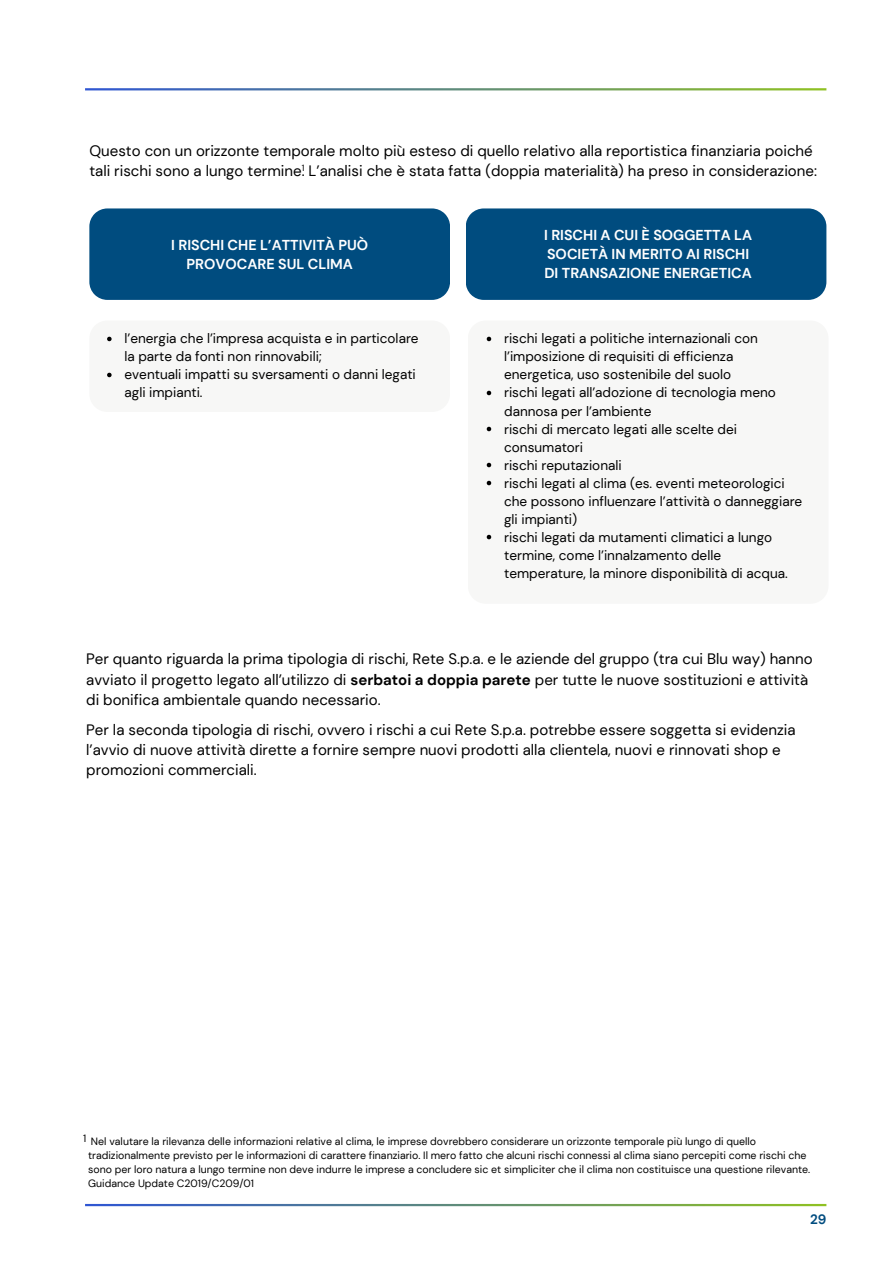
<style>
.page{position:relative;width:894px;height:1264px;background:#fff}
.page>*{position:absolute;margin:0;border:0;box-sizing:border-box;transform-origin:0 0}
.t1{font:15px/20.2px "DM Sans";color:#000}
.t2{font:700 14.4px/19.2px "DM Sans";color:#fff;text-align:center}
.t3{font:13.5px/18px "DM Sans";color:#000}
.t4{font:700 13.5px "DM Sans";color:#004c7f}
.t5{font:10.5px "DM Sans";color:#000}
.t6{font:9px "DM Sans";color:#000}
.s1{font-weight:700}
</style>
<div class="page">
<div style="left:89px;top:208px;width:361px;height:92px;background:#004c7f"></div>
<div style="left:466px;top:208px;width:360px;height:92px;background:#004c7f"></div>
<svg style="left:486px;top:337px;width:5px;height:4px"></svg>
<svg style="left:486px;top:391px;width:5px;height:4px"></svg>
<svg style="left:486px;top:427px;width:5px;height:4px"></svg>
<svg style="left:486px;top:463px;width:5px;height:4px"></svg>
<svg style="left:486px;top:481px;width:5px;height:4px"></svg>
<svg style="left:486px;top:535px;width:5px;height:4px"></svg>
<p class="t1" style="left:89px;top:141px;width:729px">Questo con un orizzonte temporale molto più esteso di quello relativo alla reportistica finanziaria poiché tali rischi sono a lungo termine. L’analisi che è stata fatta (doppia materialità) ha preso in considerazione:</p>
<p class="t6" style="left:301px;top:162px;width:4px">1</p>
<p class="t2" style="left:171px;top:235px;width:198px">I RISCHI CHE L’ATTIVITÀ PUÒ<br>PROVOCARE SUL CLIMA</p>
<p class="t3" style="left:124px;top:330px;width:295px">l’energia che l’impresa acquista e in particolare la parte da fonti non rinnovabili;</p>
<p class="t3" style="left:124px;top:366px;width:293px">eventuali impatti su sversamenti o danni legati agli impianti.</p>
<p class="t2" style="left:544px;top:225px;width:209px;text-align:left">I RISCHI A CUI È SOGGETTA LA<br>SOCIETÀ IN MERITO AI RISCHI<br>DI TRANSAZIONE ENERGETICA</p>
<p class="t3" style="left:504px;top:330px;width:255px">rischi legati a politiche internazionali con l’imposizione di requisiti di efficienza energetica, uso sostenibile del suolo</p>
<p class="t3" style="left:504px;top:384px;width:273px">rischi legati all’adozione di tecnologia meno dannosa per l’ambiente</p>
<h2 class="t3" style="left:504px;top:420px;width:234px">rischi di mercato legati alle scelte dei consumatori</h2>
<h2 class="t3" style="left:504px;top:456px;width:119px">rischi reputazionali</h2>
<p class="t3" style="left:504px;top:474px;width:299px">rischi legati al clima (es. eventi meteorologici che possono influenzare l’attività o danneggiare gli impianti)</p>
<p class="t3" style="left:504px;top:528px;width:285px">rischi legati da mutamenti climatici a lungo termine, come l’innalzamento delle temperature, la minore disponibilità di acqua.</p>
<h2 class="t1" style="left:86px;top:649px;width:727px">Per quanto riguarda la prima tipologia di rischi, Rete S.p.a. e le aziende del gruppo (tra cui Blu way) hanno avviato il progetto legato all’utilizzo di <span class="s1">serbatoi a doppia parete</span> per tutte le nuove sostituzioni e attività di bonifica ambientale quando necessario.</h2>
<p class="t1" style="left:86px;top:719px;width:710px">Per la seconda tipologia di rischi, ovvero i rischi a cui Rete S.p.a. potrebbe essere soggetta si evidenzia l’avvio di nuove attività dirette a fornire sempre nuovi prodotti alla clientela, nuovi e rinnovati shop e promozioni commerciali.</p>
<h1 class="t5" style="left:83px;top:1131px;width:5px">1</h1>
<p class="t5" style="left:91px;top:1134px;width:666px">Nel valutare la rilevanza delle informazioni relative al clima, le imprese dovrebbero considerare un orizzonte temporale più lungo di quello</p>
<p class="t5" style="left:88px;top:1148px;width:719px">tradizionalmente previsto per le informazioni di carattere finanziario. Il mero fatto che alcuni rischi connessi al clima siano percepiti come rischi che</p>
<h1 class="t5" style="left:88px;top:1162px;width:723px">sono per loro natura a lungo termine non deve indurre le imprese a concludere sic et simpliciter che il clima non costituisce una questione rilevante.</h1>
<p class="t5" style="left:88px;top:1176px;width:167px">Guidance Update C2019/C209/01</p>
<p class="t4" style="left:809px;top:1210px;width:18px">29</p>
</div>
